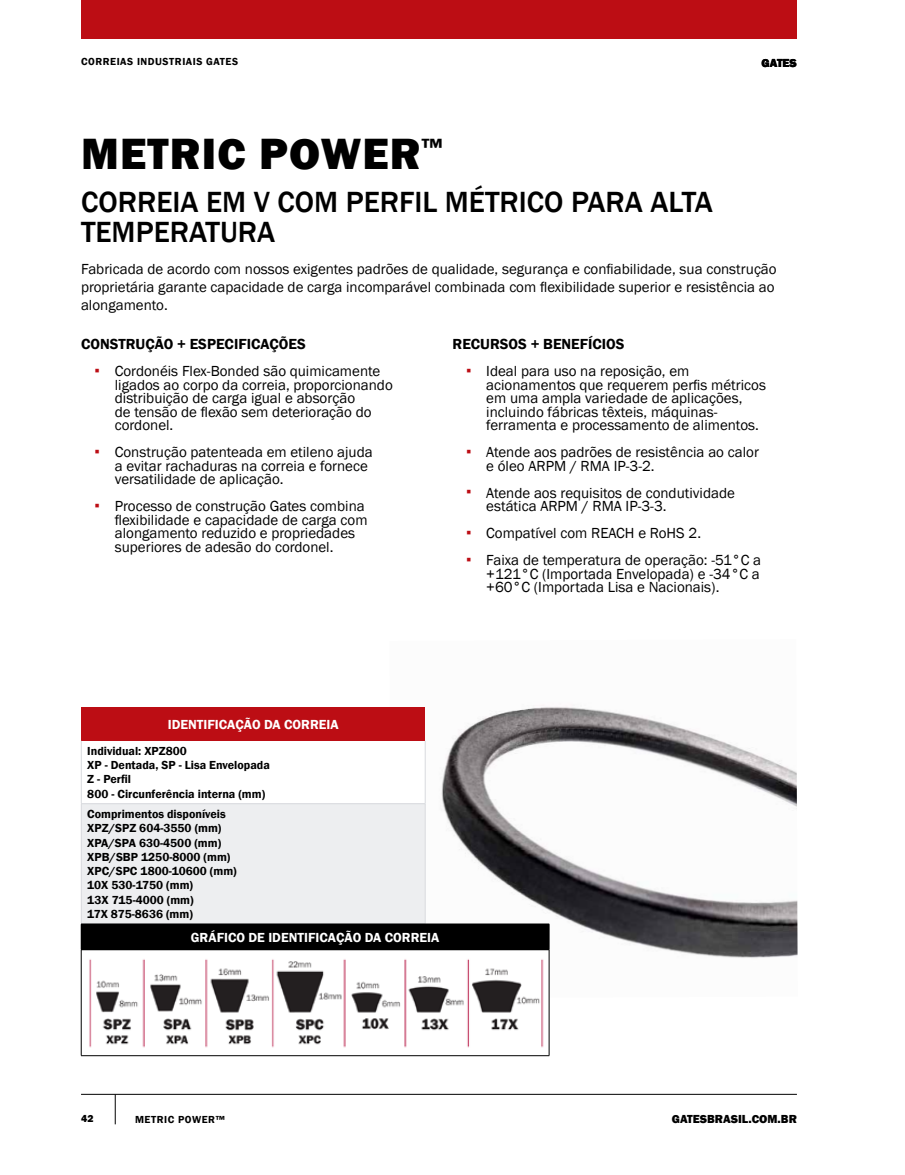
<style>
.page{position:relative;width:905px;height:1175px;background:#fff}
.page>*{position:absolute;margin:0;border:0;box-sizing:border-box;transform-origin:0 0}
.t1{font:800 45px "Franklin Gothic";letter-spacing:.025em;color:#000}
.t2{font:500 30px/30px "Franklin Gothic";color:#000}
.t3{font:15px/13.5px "Franklin Gothic";color:#000}
.t4{font:600 15px "Franklin Gothic";color:#000}
.t5{font:600 13.5px "Franklin Gothic";color:#fff}
.t6{font:600 12px/14.2px "Franklin Gothic";color:#000}
.t7{font:800 12px "Franklin Gothic";color:#000}
.t8{font:600 10.5px "Franklin Gothic";letter-spacing:.05em;color:#000}
.t9{font:800 10.5px "Franklin Gothic";color:#000}
</style>
<div class="page">
<img style="left:425px;top:705px;width:372px;height:253px">
<div style="left:81px;top:707px;width:344px;height:34px;background:#bc0d14"></div>
<div style="left:81px;top:803px;width:344px;height:121px;background:#edeef0"></div>
<hr style="left:81px;top:741px;width:1px;height:62px;background:#d8dade">
<hr style="left:425px;top:741px;width:1px;height:62px;background:#d8dade">
<hr style="left:81px;top:803px;width:344px;height:1px;background:#d8dade">
<hr style="left:81px;top:804px;width:1px;height:119px;background:#d8dade">
<hr style="left:425px;top:804px;width:1px;height:119px;background:#d8dade">
<img style="left:82px;top:950px;width:467px;height:105px">
<div style="left:81px;top:924px;width:468px;height:25px;background:#000"></div>
<hr style="left:81px;top:923px;width:468px;height:1px;background:#000">
<svg style="left:549px;top:924px;width:1px;height:25px"></svg>
<hr style="left:81px;top:949px;width:468px;height:1px;background:#000">
<hr style="left:81px;top:950px;width:1px;height:105px;background:#000">
<hr style="left:549px;top:950px;width:1px;height:105px;background:#000">
<hr style="left:81px;top:1055px;width:468px;height:1px;background:#000">
<hr style="left:115px;top:1094px;width:1px;height:30px;background:#000">
<hr style="left:81px;top:1094px;width:715px;height:1px;background:#000">
<div style="left:81px;top:0;width:715px;height:38px;background:#bc0d14"></div>
<p class="t8" style="left:81px;top:55px;width:159px">CORREIAS INDUSTRIAIS GATES</p>
<p class="t7" style="left:761px;top:55px;width:37px">GATES</p>
<h1 class="t1" style="left:81px;top:124px;width:363px">METRIC POWER<sup>™</sup></h1>
<h2 class="t2" style="left:81px;top:187px;width:633px">CORREIA EM V COM PERFIL MÉTRICO PARA ALTA<br>TEMPERATURA</h2>
<p class="t3" style="left:81px;top:260px;width:697px;line-height:18px">Fabricada de acordo com nossos exigentes padrões de qualidade, segurança e confiabilidade, sua construção proprietária garante capacidade de carga incomparável combinada com flexibilidade superior e resistência ao alongamento.</p>
<p class="t4" style="left:81px;top:335px;width:226px">CONSTRUÇÃO + ESPECIFICAÇÕES</p>
<p class="t3" style="left:115px;top:365px;width:279px">Cordonéis Flex-Bonded são quimicamente ligados ao corpo da correia, proporcionando distribuição de carga igual e absorção<br>de tensão de flexão sem deterioração do cordonel.</p>
<p class="t3" style="left:115px;top:446px;width:259px">Construção patenteada em etileno ajuda a evitar rachaduras na correia e fornece versatilidade de aplicação.</p>
<p class="t3" style="left:115px;top:500px;width:254px">Processo de construção Gates combina flexibilidade e capacidade de carga com alongamento reduzido e propriedades superiores de adesão do cordonel.</p>
<p class="t4" style="left:452px;top:335px;width:173px">RECURSOS + BENEFÍCIOS</p>
<p class="t3" style="left:486px;top:365px;width:281px">Ideal para uso na reposição, em acionamentos que requerem perfis métricos em uma ampla variedade de aplicações, incluindo fábricas têxteis, máquinas&shy;ferramenta e processamento de alimentos.</p>
<p class="t3" style="left:486px;top:446px;width:274px">Atende aos padrões de resistência ao calor e óleo ARPM / RMA IP-3-2.</p>
<p class="t3" style="left:486px;top:486px;width:250px">Atende aos requisitos de condutividade estática ARPM / RMA IP-3-3.</p>
<p class="t3" style="left:486px;top:520px;width:276px;line-height:27px">Compatível com REACH e RoHS 2.<br>Faixa de temperatura de operação: -51°C a</p>
<p class="t3" style="left:486px;top:567px;width:275px">+121°C (Importada Envelopada) e -34°C a +60°C (Importada Lisa e Nacionais).</p>
<p class="t5" style="left:168px;top:716px;width:172px">IDENTIFICAÇÃO DA CORREIA</p>
<p class="t6" style="left:87px;top:744px;width:184px">Individual: XPZ800<br>XP - Dentada, SP - Lisa Envelopada<br>Z - Perfil<br>800 - Circunferência interna (mm)</p>
<p class="t6" style="left:87px;top:807px;width:151px">Comprimentos disponíveis<br>XPZ/SPZ 604-3550 (mm)<br>XPA/SPA 630-4500 (mm)<br>XPB/SBP 1250-8000 (mm)<br>XPC/SPC 1800-10600 (mm)<br>10X 530-1750 (mm)<br>13X 715-4000 (mm)<br>17X 875-8636 (mm)</p>
<p class="t5" style="left:191px;top:928px;width:250px">GRÁFICO DE IDENTIFICAÇÃO DA CORREIA</p>
<p class="t9" style="left:81px;top:1111px;width:14px">42</p>
<p class="t8" style="left:135px;top:1112px;width:91px">METRIC POWER™</p>
<p class="t7" style="left:671px;top:1110px;width:127px">GATESBRASIL.COM.BR</p>
</div>
